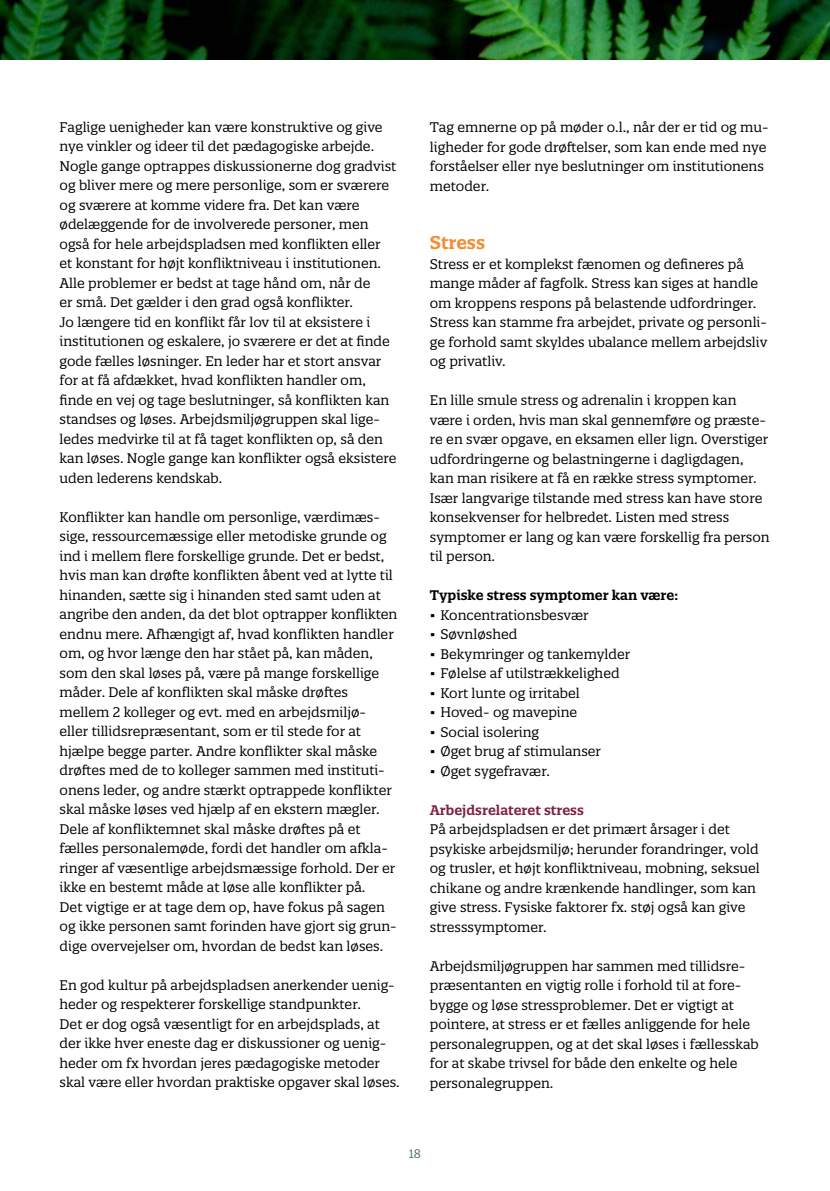
<style>
.page{position:relative;width:830px;height:1191px;background:#fff}
.page>*{position:absolute;margin:0;border:0;box-sizing:border-box;transform-origin:0 0}
.t1{font:600 18px "Quatro Slab";color:#f28d30}
.t2{font:13.5px/19.5px "Quatro Slab";color:#000}
.t3{font:600 13.5px "Quatro Slab";color:#000}
.t4{font:600 13.5px "Quatro Slab";color:#802246}
.t5{font:12px "Quatro Slab";color:#4e724f}
</style>
<div class="page">
<img style="left:0;top:0;width:829px;height:60px">
<p class="t2" style="left:60px;top:117px;width:338px">Faglige uenigheder kan være konstruktive og give nye vinkler og ideer til det pædagogiske arbejde.<br>Nogle gange optrappes diskussionerne dog gradvist og bliver mere og mere personlige, som er sværere og sværere at komme videre fra. Det kan være ødelæggende for de involverede personer, men også for hele arbejdspladsen med konflikten eller et konstant for højt konfliktniveau i institutionen.<br>Alle problemer er bedst at tage hånd om, når de<br>er små. Det gælder i den grad også konflikter.<br>Jo længere tid en konflikt får lov til at eksistere i institutionen og eskalere, jo sværere er det at finde gode fælles løsninger. En leder har et stort ansvar for at få afdækket, hvad konflikten handler om, finde en vej og tage beslutninger, så konflikten kan standses og løses. Arbejdsmiljøgruppen skal lige&shy;ledes medvirke til at få taget konflikten op, så den kan løses. Nogle gange kan konflikter også eksistere uden lederens kendskab.</p>
<p class="t2" style="left:60px;top:507px;width:339px">Konflikter kan handle om personlige, værdimæs&shy;sige, ressourcemæssige eller metodiske grunde og ind i mellem flere forskellige grunde. Det er bedst, hvis man kan drøfte konflikten åbent ved at lytte til hinanden, sætte sig i hinanden sted samt uden at angribe den anden, da det blot optrapper konflikten endnu mere. Afhængigt af, hvad konflikten handler om, og hvor længe den har stået på, kan måden, som den skal løses på, være på mange forskellige måder. Dele af konflikten skal måske drøftes mellem 2 kolleger og evt. med en arbejdsmiljø&shy;eller tillidsrepræsentant, som er til stede for at hjælpe begge parter. Andre konflikter skal måske drøftes med de to kolleger sammen med instituti&shy;onens leder, og andre stærkt optrappede konflikter skal måske løses ved hjælp af en ekstern mægler.<br>Dele af konfliktemnet skal måske drøftes på et fælles personalemøde, fordi det handler om afkla&shy;ringer af væsentlige arbejdsmæssige forhold. Der er ikke en bestemt måde at løse alle konflikter på.<br>Det vigtige er at tage dem op, have fokus på sagen og ikke personen samt forinden have gjort sig grun&shy;dige overvejelser om, hvordan de bedst kan løses.</p>
<p class="t2" style="left:60px;top:975px;width:341px">En god kultur på arbejdspladsen anerkender uenig&shy;heder og respekterer forskellige standpunkter.<br>Det er dog også væsentligt for en arbejdsplads, at der ikke hver eneste dag er diskussioner og uenig&shy;heder om fx hvordan jeres pædagogiske metoder skal være eller hvordan praktiske opgaver skal løses.</p>
<p class="t2" style="left:429px;top:117px;width:340px">Tag emnerne op på møder o.l., når der er tid og mu&shy;ligheder for gode drøftelser, som kan ende med nye forståelser eller nye beslutninger om institutionens metoder.</p>
<h1 class="t1" style="left:429px;top:231px;width:57px">Stress</h1>
<p class="t2" style="left:429px;top:254px;width:339px">Stress er et komplekst fænomen og defineres på mange måder af fagfolk. Stress kan siges at handle om kroppens respons på belastende udfordringer.<br>Stress kan stamme fra arbejdet, private og personli&shy;ge forhold samt skyldes ubalance mellem arbejdsliv og privatliv.</p>
<p class="t2" style="left:429px;top:390px;width:341px">En lille smule stress og adrenalin i kroppen kan være i orden, hvis man skal gennemføre og præste&shy;re en svær opgave, en eksamen eller lign. Overstiger udfordringerne og belastningerne i dagligdagen, kan man risikere at få en række stress symptomer.<br>Især langvarige tilstande med stress kan have store konsekvenser for helbredet. Listen med stress symptomer er lang og kan være forskellig fra person til person.</p>
<p class="t3" style="left:429px;top:587px;width:250px">Typiske stress symptomer kan være:</p>
<p class="t2" style="left:429px;top:605px;width:160px">• Koncentrationsbesvær</p>
<p class="t2" style="left:429px;top:624px;width:89px">• Søvnløshed</p>
<p class="t2" style="left:429px;top:644px;width:202px">• Bekymringer og tankemylder</p>
<p class="t2" style="left:429px;top:663px;width:191px">• Følelse af utilstrækkelighed</p>
<p class="t2" style="left:429px;top:683px;width:151px">• Kort lunte og irritabel</p>
<p class="t2" style="left:429px;top:702px;width:149px">• Hoved- og mavepine</p>
<p class="t2" style="left:429px;top:722px;width:111px">• Social isolering</p>
<p class="t2" style="left:429px;top:741px;width:172px">• Øget brug af stimulanser</p>
<p class="t2" style="left:429px;top:761px;width:121px">• Øget sygefravær.</p>
<p class="t4" style="left:429px;top:801px;width:155px">Arbejdsrelateret stress</p>
<p class="t2" style="left:429px;top:819px;width:331px">På arbejdspladsen er det primært årsager i det psykiske arbejdsmiljø; herunder forandringer, vold og trusler, et højt konfliktniveau, mobning, seksuel chikane og andre krænkende handlinger, som kan give stress. Fysiske faktorer fx. støj også kan give stresssymptomer.</p>
<p class="t2" style="left:429px;top:956px;width:330px">Arbejdsmiljøgruppen har sammen med tillidsre&shy;præsentanten en vigtig rolle i forhold til at fore&shy;bygge og løse stressproblemer. Det er vigtigt at pointere, at stress er et fælles anliggende for hele personalegruppen, og at det skal løses i fællesskab for at skabe trivsel for både den enkelte og hele personalegruppen.</p>
<p class="t5" style="left:408px;top:1145px;width:14px">18</p>
</div>
